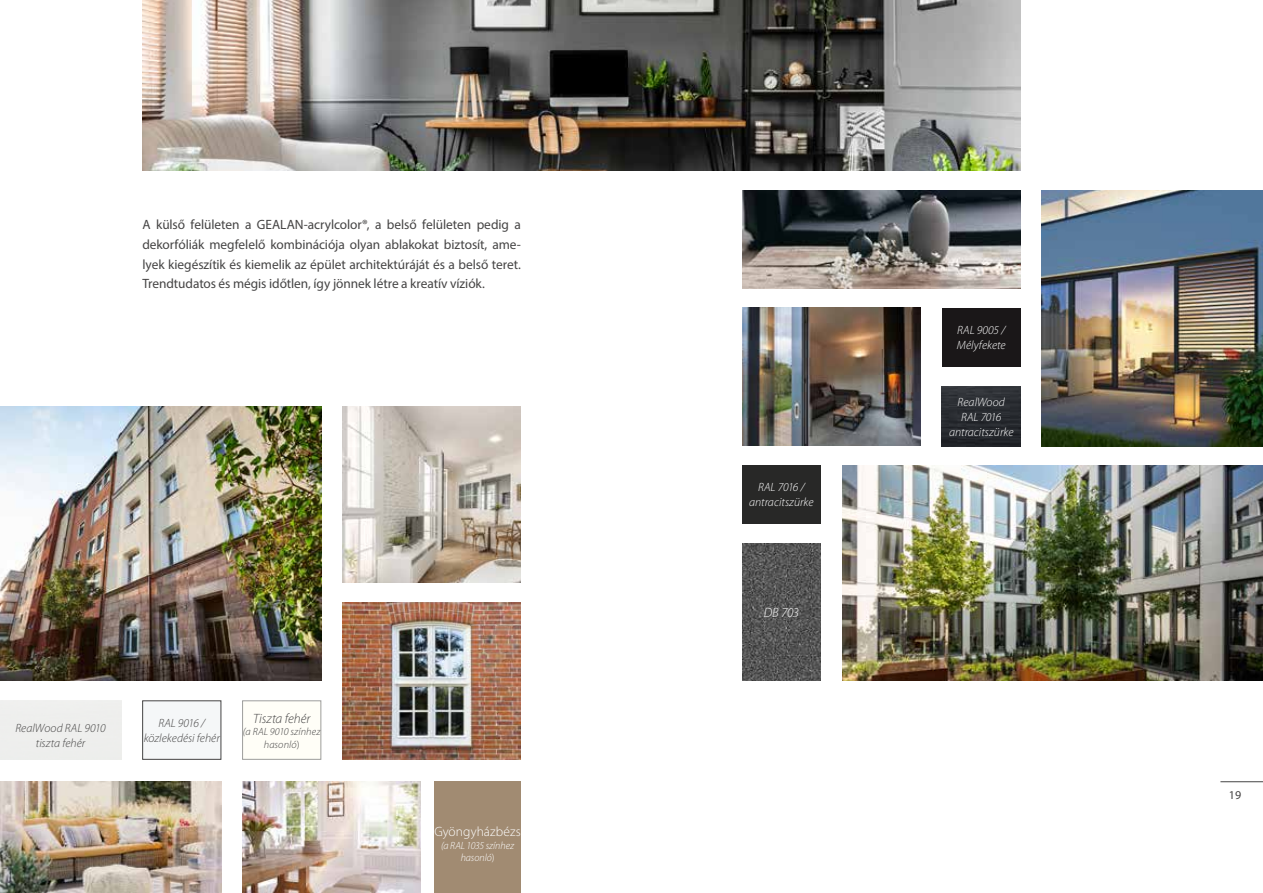
<style>
.page{position:relative;width:1263px;height:893px;background:#fff}
.page>*{position:absolute;margin:0;border:0;box-sizing:border-box;transform-origin:0 0}
.t1{font:13.5px/19.6px "Myriad Pro";letter-spacing:-.005em;color:#454444;text-align:justify}
.t2{font:300 13.5px "Myriad Pro";letter-spacing:.005em;color:#fff}
.t3{font:italic 300 13.5px "Myriad Pro";color:#454444}
.t4{font:italic 300 13.5px "Myriad Pro";color:#fff}
.t5{font:italic 300 12px/15px "Myriad Pro";color:#fff;text-align:center}
.t6{font:italic 300 12px/15px "Myriad Pro";color:#454444;text-align:center}
.t7{font:12px "Myriad Pro";color:#454444}
.t8{font:italic 300 10.5px/12.6px "Myriad Pro";letter-spacing:.005em;color:#454444;text-align:center}
.t9{font:italic 300 10.5px/12.6px "Myriad Pro";letter-spacing:-.005em;color:#fff;text-align:center}
.s1{font-style:normal}
</style>
<div class="page">
<img style="left:242px;top:781px;width:179px;height:112px">
<img style="left:742px;top:308px;width:179px;height:137px">
<img style="left:842px;top:465px;width:421px;height:216px">
<div style="left:742px;top:465px;width:79px;height:59px;background:#282827"></div>
<div style="left:942px;top:308px;width:78px;height:59px;background:#1a1718"></div>
<img style="left:942px;top:386px;width:78px;height:60px">
<img style="left:1042px;top:190px;width:221px;height:256px">
<img style="left:742px;top:190px;width:278px;height:98px">
<img style="left:342px;top:602px;width:179px;height:157px">
<div style="left:243px;top:701px;width:78px;height:58px;background:#fffef7"></div>
<div style="left:242px;top:701px;width:79px;height:58px;border:1px solid #9d9d9c"></div>
<div style="left:434px;top:781px;width:87px;height:112px;background:#a18b72"></div>
<div style="left:143px;top:701px;width:78px;height:58px;background:#f5f7f8"></div>
<img style="left:0;top:406px;width:321px;height:275px">
<img style="left:342px;top:406px;width:179px;height:177px">
<img style="left:0;top:781px;width:221px;height:112px">
<img style="left:742px;top:544px;width:79px;height:137px">
<img style="left:142px;top:0;width:878px;height:171px">
<hr style="left:1220px;top:781px;width:43px;height:1px;background:#454444">
<p class="t1" style="left:142px;top:215px;width:380px">A külső felületen a GEALAN-acrylcolor®, a belső felületen pedig a dekorfóliák megfelelő kombinációja olyan ablakokat biztosít, ame&shy;lyek kiegészítik és kiemelik az épület architektúráját és a belső teret.<br>Trendtudatos és mégis időtlen, így jönnek létre a kreatív víziók.</p>
<p class="t6" style="left:15px;top:720px;width:92px">RealWood RAL 9010 tiszta fehér</p>
<p class="t6" style="left:144px;top:715px;width:78px">RAL 9016 / közlekedési fehér</p>
<p class="t3" style="left:253px;top:710px;width:59px">Tiszta fehér</p>
<p class="t8" style="left:243px;top:725px;width:79px">(a RAL 9010 színhez hasonló<span class="s1">)</span></p>
<p class="t2" style="left:434px;top:823px;width:88px">Gyöngyházbézs</p>
<p class="t9" style="left:441px;top:839px;width:75px">(a RAL 1035 színhez hasonló<span class="s1">)</span></p>
<p class="t5" style="left:749px;top:480px;width:66px">RAL 7016 / antracitszürke</p>
<p class="t4" style="left:764px;top:605px;width:37px">DB 703</p>
<p class="t5" style="left:957px;top:323px;width:50px;text-align:left">RAL 9005 /<br>Mélyfekete</p>
<p class="t5" style="left:949px;top:394px;width:66px">RealWood<br>RAL 7016 antracitszürke</p>
<p class="t7" style="left:1229px;top:788px;width:14px">19</p>
</div>
